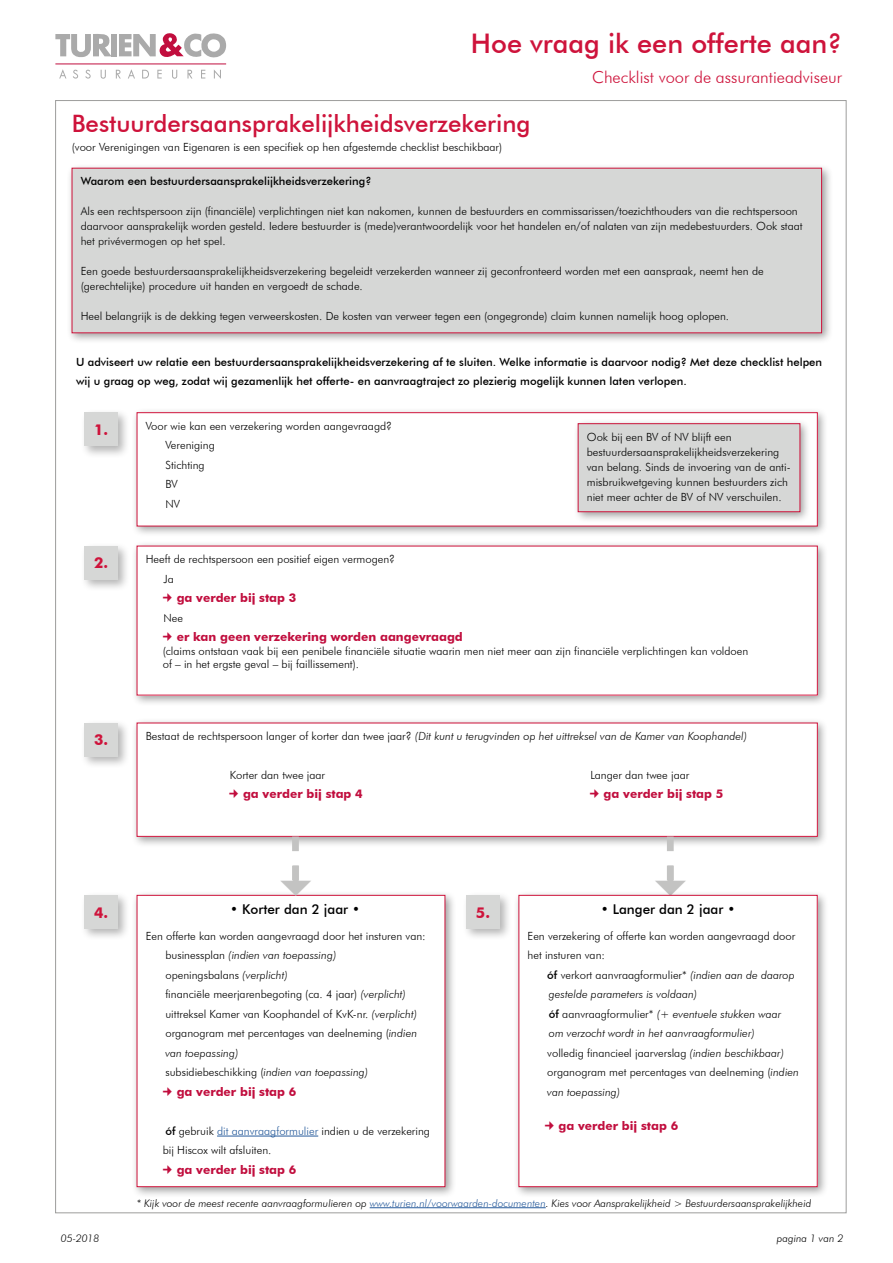
<style>
.page{position:relative;width:893px;height:1263px;background:#fff}
.page>*{position:absolute;margin:0;border:0;box-sizing:border-box;transform-origin:0 0}
.t1{font:500 27px "Futura BT";color:#ce133b}
.t2{font:500 24px "Futura BT";color:#ce133b}
.t3{font:300 16.5px "Futura BT";color:#ce133b}
.t4{font:700 15px "Futura BT";color:#ce133b}
.t5{font:500 13.5px "Futura BT";color:#000}
.t6{font:700 12px "Futura BT";color:#c10e3e}
.t7{font:300 11.25px/19.5px "Futura BT";color:#000}
.t8{font:italic 300 11.25px/19.5px "Futura BT";color:#000}
.t9{font:500 11.25px/19.5px "Futura BT";color:#000}
.t10{font:italic 300 10.5px "Futura BT";color:#000}
.s1{font-style:normal}
.s2{font-style:italic}
.s3{font-weight:500}
.s4{color:#275b9b}
.s5{font-weight:500;font-style:normal}
</style>
<div class="page">
<div style="left:111px;top:34px;width:6px;height:22px;background:#aaa"></div>
<svg style="left:119px;top:33px;width:107px;height:25px"></svg>
<svg style="left:55px;top:34px;width:57px;height:23px"></svg>
<svg style="left:59px;top:69px;width:7px;height:10px"></svg>
<svg style="left:73px;top:70px;width:5px;height:9px"></svg>
<svg style="left:85px;top:70px;width:6px;height:9px"></svg>
<svg style="left:101px;top:70px;width:5px;height:9px"></svg>
<svg style="left:116px;top:70px;width:5px;height:9px"></svg>
<svg style="left:128px;top:69px;width:7px;height:10px"></svg>
<svg style="left:142px;top:70px;width:7px;height:9px"></svg>
<svg style="left:157px;top:70px;width:5px;height:9px"></svg>
<svg style="left:172px;top:70px;width:5px;height:9px"></svg>
<svg style="left:187px;top:70px;width:5px;height:9px"></svg>
<svg style="left:201px;top:70px;width:4px;height:9px"></svg>
<svg style="left:214px;top:69px;width:7px;height:10px"></svg>
<hr style="left:55px;top:64px;width:171px;height:1px;background:#c10e3e">
<div style="left:80px;top:409px;width:50px;height:49px;background:#000;opacity:.3"></div>
<div style="left:84px;top:412px;width:34px;height:34px;background:#d6d7d6"></div>
<div style="left:80px;top:542px;width:50px;height:50px;background:#000;opacity:.3"></div>
<div style="left:84px;top:546px;width:34px;height:33px;background:#d6d7d6"></div>
<div style="left:80px;top:719px;width:50px;height:50px;background:#000;opacity:.3"></div>
<div style="left:84px;top:723px;width:34px;height:33px;background:#d6d7d6"></div>
<div style="left:131px;top:407px;width:698px;height:131px;background:#000;opacity:.38"></div>
<div style="left:137px;top:413px;width:680px;height:113px;background:#fff"></div>
<div style="left:137px;top:412px;width:680px;height:114px;border:1px solid #ce133b"></div>
<div style="left:131px;top:541px;width:698px;height:166px;background:#000;opacity:.38"></div>
<div style="left:137px;top:546px;width:680px;height:149px;background:#fff"></div>
<div style="left:131px;top:718px;width:698px;height:130px;background:#000;opacity:.38"></div>
<div style="left:137px;top:723px;width:680px;height:113px;background:#fff"></div>
<div style="left:66px;top:163px;width:767px;height:181px;background:#000;opacity:.38"></div>
<div style="left:72px;top:168px;width:750px;height:165px;background:#d6d7d6"></div>
<div style="left:573px;top:418px;width:238px;height:105px;background:#000;opacity:.38"></div>
<div style="left:578px;top:424px;width:222px;height:88px;background:#d6d7d6"></div>
<div style="left:578px;top:423px;width:222px;height:89px;border:1px solid #ce133b"></div>
<div style="left:80px;top:891px;width:50px;height:50px;background:#000;opacity:.3"></div>
<div style="left:84px;top:895px;width:34px;height:34px;background:#d6d7d6"></div>
<div style="left:462px;top:891px;width:50px;height:50px;background:#000;opacity:.3"></div>
<div style="left:466px;top:895px;width:34px;height:34px;background:#d6d7d6"></div>
<div style="left:131px;top:890px;width:326px;height:308px;background:#000;opacity:.38"></div>
<div style="left:137px;top:895px;width:308px;height:292px;background:#fff"></div>
<hr style="left:217px;top:1136px;width:101px;height:1px;background:#275b9b">
<div style="left:137px;top:895px;width:308px;height:292px;border:1px solid #ce133b"></div>
<div style="left:513px;top:890px;width:316px;height:308px;background:#000;opacity:.38"></div>
<div style="left:519px;top:895px;width:298px;height:292px;background:#fff"></div>
<div style="left:519px;top:895px;width:298px;height:292px;border:1px solid #ce133b"></div>
<hr style="left:370px;top:1207px;width:176px;height:1px;background:#275b9b">
<svg style="left:655px;top:836px;width:31px;height:60px"></svg>
<svg style="left:280px;top:836px;width:31px;height:60px"></svg>
<h1 class="t1" style="left:471px;top:27px;width:373px">Hoe vraag ik een offerte aan?</h1>
<h3 class="t3" style="left:592px;top:67px;width:251px">Checklist voor de assurantieadviseur</h3>
<h2 class="t2" style="left:72px;top:109px;width:460px">Bestuurdersaansprakelijkheidsverzekering</h2>
<p class="t7" style="left:72px;top:137px;width:432px">(voor Verenigingen van Eigenaren is een specifiek op hen afgestemde checklist beschikbaar)</p>
<p class="t9" style="left:81px;top:172px;width:292px">Waarom een bestuurdersaansprakelijkheidsverzekering?</p>
<p class="t7" style="left:81px;top:204px;width:723px;line-height:15px">Als een rechtspersoon zijn (financiële) verplichtingen niet kan nakomen, kunnen de bestuurders en commissarissen/toezichthouders van die rechtspersoon daarvoor aansprakelijk worden gesteld. Iedere bestuurder is (mede)verantwoordelijk voor het handelen en/of nalaten van zijn medebestuurders. Ook staat het privévermogen op het spel.</p>
<p class="t7" style="left:81px;top:264px;width:684px;line-height:15px">Een goede bestuurdersaansprakelijkheidsverzekering begeleidt verzekerden wanneer zij geconfronteerd worden met een aanspraak, neemt hen de (gerechtelijke) procedure uit handen en vergoedt de schade.</p>
<p class="t7" style="left:81px;top:307px;width:650px">Heel belangrijk is de dekking tegen verweerskosten. De kosten van verweer tegen een (ongegronde) claim kunnen namelijk hoog oplopen.</p>
<p class="t9" style="left:76px;top:352px;width:747px">U adviseert uw relatie een bestuurdersaansprakelijkheidsverzekering af te sluiten. Welke informatie is daarvoor nodig? Met deze checklist helpen wij u graag op weg, zodat wij gezamenlijk het offerte- en aanvraagtraject zo plezierig mogelijk kunnen laten verlopen.</p>
<h3 class="t4" style="left:94px;top:421px;width:16px">1.</h3>
<p class="t7" style="left:165px;top:416px;width:228px;text-indent:-20px">Voor wie kan een verzekering worden aangevraagd?<br>Vereniging<br>Stichting<br>BV<br>NV</p>
<p class="t7" style="left:587px;top:429px;width:205px;line-height:15px">Ook bij een BV of NV blijft een bestuurdersaansprakelijkheidsverzekering van belang. Sinds de invoering van de anti&shy;misbruikwetgeving kunnen bestuurders zich niet meer achter de BV of NV verschuilen.</p>
<h3 class="t4" style="left:94px;top:554px;width:16px">2.</h3>
<h3 class="t4" style="left:94px;top:731px;width:16px">3.</h3>
<p class="t7" style="left:163px;top:549px;width:233px;text-indent:-18px">Heeft de rechtspersoon een positief eigen vermogen?<br>Ja</p>
<p class="t6" style="left:177px;top:591px;width:121px">ga verder bij stap 3</p>
<p class="t7" style="left:163px;top:608px;width:21px">Nee</p>
<p class="t6" style="left:177px;top:630px;width:288px">er kan geen verzekering worden aangevraagd</p>
<p class="t7" style="left:163px;top:644px;width:587px;line-height:13.5px">(claims ontstaan vaak bij een penibele financiële situatie waarin men niet meer aan zijn financiële verplichtingen kan voldoen of – in het ergste geval – bij faillissement).</p>
<p class="t8" style="left:146px;top:726px;width:603px"><span class="s1">Bestaat de rechtspersoon langer of korter dan twee jaar?</span> (Dit kunt u terugvinden op het uittreksel van de Kamer van Koophandel)</p>
<p class="t7" style="left:230px;top:765px;width:97px">Korter dan twee jaar</p>
<p class="t6" style="left:243px;top:787px;width:121px">ga verder bij stap 4</p>
<p class="t7" style="left:590px;top:765px;width:100px">Langer dan twee jaar</p>
<p class="t6" style="left:604px;top:787px;width:121px">ga verder bij stap 5</p>
<h3 class="t4" style="left:94px;top:903px;width:16px">4.</h3>
<p class="t5" style="left:230px;top:901px;width:131px">• Korter dan 2 jaar •</p>
<h3 class="t4" style="left:476px;top:903px;width:16px">5.</h3>
<p class="t7" style="left:165px;top:926px;width:262px;text-indent:-20px">Een offerte kan worden aangevraagd door het insturen van: businessplan <span class="s2">(indien van toepassing)<br></span>openingsbalans <span class="s2">(verplicht)<br></span>financiële meerjarenbegoting (ca. 4 jaar) <span class="s2">(verplicht) </span>uittreksel Kamer van Koophandel of KvK-nr. <span class="s2">(verplicht) </span>organogram met percentages van deelneming (<span class="s2">indien van toepassing)<br></span>subsidiebeschikking (<span class="s2">indien van toepassing)</span></p>
<p class="t6" style="left:177px;top:1084px;width:121px">ga verder bij stap 6</p>
<p class="t7" style="left:163px;top:1121px;width:269px"><span class="s3">óf</span> gebruik <span class="s4">dit aanvraagformulier</span> indien u de verzekering bij Hiscox wilt afsluiten.</p>
<p class="t6" style="left:177px;top:1162px;width:121px">ga verder bij stap 6</p>
<p class="t5" style="left:601px;top:901px;width:136px">• Langer dan 2 jaar •</p>
<p class="t7" style="left:528px;top:926px;width:269px">Een verzekering of offerte kan worden aangevraagd door het insturen van:</p>
<p class="t8" style="left:547px;top:965px;width:253px"><span class="s5">óf</span> <span class="s1">verkort aanvraagformulier*</span> (indien aan de daarop gestelde parameters is voldaan)<br><span class="s5">óf</span> <span class="s1">aanvraagformulier*</span> (+ eventuele stukken waar<br>om verzocht wordt in het aanvraagformulier)<br><span class="s1">volledig financieel jaarverslag</span> (indien beschikbaar) <span class="s1">organogram met percentages van deelneming (</span>indien van toepassing)</p>
<p class="t6" style="left:558px;top:1118px;width:121px">ga verder bij stap 6</p>
<p class="t10" style="left:137px;top:1196px;width:676px">* Kijk voor de meest recente aanvraagformulieren op <span class="s4">www.turien.nl/voorwaarden-documenten</span>. Kies voor Aansprakelijkheid &gt; Bestuurdersaansprakelijkheid</p>
<p class="t10" style="left:61px;top:1232px;width:40px">05-2018</p>
<p class="t10" style="left:777px;top:1232px;width:68px">pagina 1 van 2</p>
</div>
